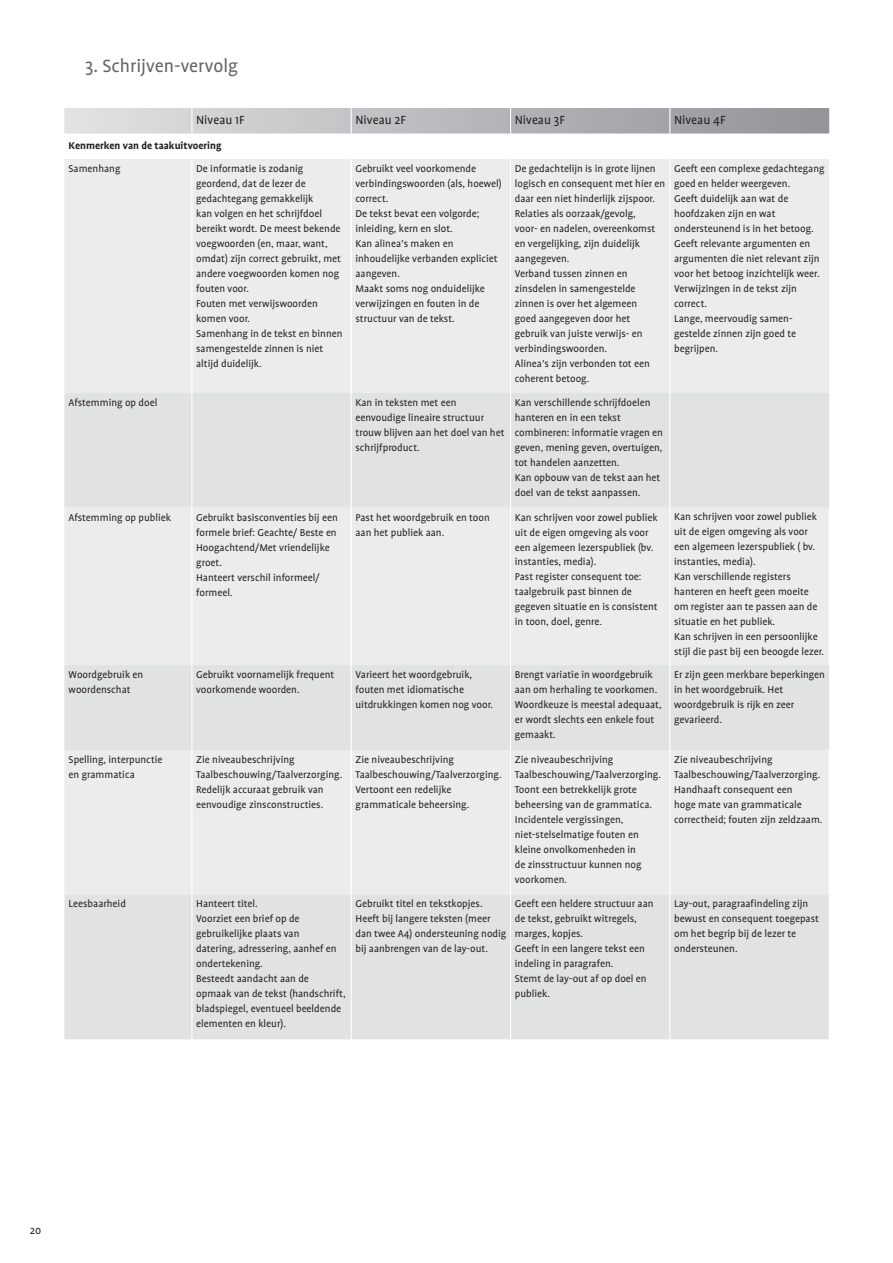
<style>
.page{position:relative;width:893px;height:1263px;background:#fff}
.page>*{position:absolute;margin:0;border:0;box-sizing:border-box;transform-origin:0 0}
.t1{font:20.25px "Profile";color:#636366}
.t2{font:13.5px "Profile";color:#231f20}
.t3{font:12px "Profile";color:#231f20}
.t4{font:11.25px/15px "Profile";color:#231f20}
.t5{font:700 11.25px "Profile";color:#231f20}
</style>
<div class="page">
<div style="left:64px;top:159px;width:765px;height:234px;background:#ececee"></div>
<div style="left:64px;top:393px;width:765px;height:115px;background:#e1e2e4"></div>
<svg style="left:64px;top:508px;width:765px;height:387px;background:#e9e9eb"></svg>
<div style="left:64px;top:895px;width:765px;height:144px;background:#e1e2e4"></div>
<svg style="left:64px;top:108px;width:765px;height:26px;background:#babcbe"></svg>
<hr style="left:191px;top:159px;width:1px;height:234px;background:#fff">
<hr style="left:351px;top:159px;width:1px;height:234px;background:#fff">
<hr style="left:510px;top:159px;width:1px;height:234px;background:#fff">
<hr style="left:669px;top:159px;width:1px;height:234px;background:#fff">
<hr style="left:191px;top:393px;width:1px;height:115px;background:#fff">
<hr style="left:351px;top:393px;width:1px;height:115px;background:#fff">
<hr style="left:510px;top:393px;width:1px;height:115px;background:#fff">
<hr style="left:669px;top:393px;width:1px;height:115px;background:#fff">
<hr style="left:191px;top:665px;width:1px;height:85px;background:#fff">
<hr style="left:351px;top:665px;width:1px;height:85px;background:#fff">
<hr style="left:510px;top:665px;width:1px;height:85px;background:#fff">
<hr style="left:669px;top:665px;width:1px;height:85px;background:#fff">
<hr style="left:191px;top:508px;width:1px;height:157px;background:#fff">
<hr style="left:351px;top:508px;width:1px;height:157px;background:#fff">
<hr style="left:510px;top:508px;width:1px;height:157px;background:#fff">
<hr style="left:669px;top:508px;width:1px;height:157px;background:#fff">
<hr style="left:191px;top:750px;width:1px;height:145px;background:#fff">
<hr style="left:191px;top:895px;width:1px;height:144px;background:#fff">
<hr style="left:351px;top:750px;width:1px;height:145px;background:#fff">
<hr style="left:351px;top:895px;width:1px;height:144px;background:#fff">
<hr style="left:510px;top:750px;width:1px;height:145px;background:#fff">
<hr style="left:510px;top:895px;width:1px;height:144px;background:#fff">
<hr style="left:669px;top:750px;width:1px;height:145px;background:#fff">
<hr style="left:669px;top:895px;width:1px;height:144px;background:#fff">
<h1 class="t1" style="left:85px;top:55px;width:155px">3. Schrijven-vervolg</h1>
<p class="t2" style="left:196px;top:113px;width:50px">Niveau 1F</p>
<p class="t2" style="left:355px;top:113px;width:52px">Niveau 2F</p>
<p class="t2" style="left:515px;top:113px;width:52px">Niveau 3F</p>
<p class="t2" style="left:674px;top:113px;width:53px">Niveau 4F</p>
<p class="t5" style="left:69px;top:139px;width:155px">Kenmerken van de taakuitvoering</p>
<p class="t4" style="left:69px;top:161px;width:53px">Samenhang</p>
<p class="t4" style="left:196px;top:161px;width:148px">De informatie is zodanig geordend, dat de lezer de gedachtegang gemakkelijk<br>kan volgen en het schrijfdoel bereikt wordt. De meest bekende voegwoorden (en, maar, want, omdat) zijn correct gebruikt, met andere voegwoorden komen nog fouten voor.<br>Fouten met verwijswoorden komen voor.<br>Samenhang in de tekst en binnen samengestelde zinnen is niet altijd duidelijk.</p>
<p class="t4" style="left:355px;top:161px;width:148px">Gebruikt veel voorkomende verbindingswoorden (als, hoewel) correct.<br>De tekst bevat een volgorde; inleiding, kern en slot.<br>Kan alinea’s maken en inhoudelijke verbanden expliciet aangeven.<br>Maakt soms nog onduidelijke verwijzingen en fouten in de structuur van de tekst.</p>
<p class="t4" style="left:515px;top:161px;width:152px">De gedachtelijn is in grote lijnen logisch en consequent met hier en daar een niet hinderlijk zijspoor.<br>Relaties als oorzaak/gevolg,<br>voor- en nadelen, overeenkomst en vergelijking, zijn duidelijk aangegeven.<br>Verband tussen zinnen en zinsdelen in samengestelde zinnen is over het algemeen<br>goed aangegeven door het gebruik van juiste verwijs- en verbindingswoorden.<br>Alinea’s zijn verbonden tot een coherent betoog.</p>
<p class="t4" style="left:674px;top:161px;width:152px">Geeft een complexe gedachtegang goed en helder weergeven.<br>Geeft duidelijk aan wat de hoofdzaken zijn en wat ondersteunend is in het betoog.<br>Geeft relevante argumenten en argumenten die niet relevant zijn voor het betoog inzichtelijk weer.<br>Verwijzingen in de tekst zijn correct.<br>Lange, meervoudig samen&shy;gestelde zinnen zijn goed te begrijpen.</p>
<p class="t4" style="left:69px;top:395px;width:90px">Afstemming op doel</p>
<p class="t4" style="left:355px;top:395px;width:151px">Kan in teksten met een eenvoudige lineaire structuur trouw blijven aan het doel van het schrijfproduct.</p>
<p class="t4" style="left:515px;top:395px;width:150px">Kan verschillende schrijfdoelen hanteren en in een tekst combineren: informatie vragen en geven, mening geven, overtuigen, tot handelen aanzetten.<br>Kan opbouw van de tekst aan het doel van de tekst aanpassen.</p>
<p class="t4" style="left:69px;top:510px;width:104px">Afstemming op publiek</p>
<p class="t4" style="left:196px;top:510px;width:143px">Gebruikt basisconventies bij een formele brief: Geachte/ Beste en<br>Hoogachtend/Met vriendelijke groet.<br>Hanteert verschil informeel/ formeel.</p>
<p class="t4" style="left:355px;top:510px;width:136px">Past het woordgebruik en toon aan het publiek aan.</p>
<p class="t4" style="left:515px;top:510px;width:144px">Kan schrijven voor zowel publiek uit de eigen omgeving als voor een algemeen lezerspubliek (bv. instanties, media).<br>Past register consequent toe: taalgebruik past binnen de gegeven situatie en is consistent in toon, doel, genre.</p>
<p class="t4" style="left:674px;top:510px;width:151px">Kan schrijven voor zowel publiek uit de eigen omgeving als voor een algemeen lezerspubliek ( bv. instanties, media).<br>Kan verschillende registers hanteren en heeft geen moeite om register aan te passen aan de situatie en het publiek.<br>Kan schrijven in een persoonlijke stijl die past bij een beoogde lezer.</p>
<p class="t4" style="left:69px;top:667px;width:76px">Woordgebruik en woordenschat</p>
<p class="t4" style="left:196px;top:667px;width:140px">Gebruikt voornamelijk frequent voorkomende woorden.</p>
<p class="t4" style="left:355px;top:667px;width:139px">Varieert het woordgebruik, fouten met idiomatische uitdrukkingen komen nog voor.</p>
<p class="t4" style="left:515px;top:667px;width:148px">Brengt variatie in woordgebruik aan om herhaling te voorkomen.<br>Woordkeuze is meestal adequaat, er wordt slechts een enkele fout gemaakt.</p>
<p class="t4" style="left:674px;top:667px;width:152px">Er zijn geen merkbare beperkingen in het woordgebruik. Het woordgebruik is rijk en zeer gevarieerd.</p>
<p class="t4" style="left:69px;top:752px;width:95px">Spelling, interpunctie en grammatica</p>
<p class="t4" style="left:196px;top:752px;width:148px">Zie niveaubeschrijving<br>Taalbeschouwing/Taalverzorging.<br>Redelijk accuraat gebruik van eenvoudige zinsconstructies.</p>
<p class="t4" style="left:356px;top:752px;width:148px">Zie niveaubeschrijving<br>Taalbeschouwing/Taalverzorging.<br>Vertoont een redelijke grammaticale beheersing.</p>
<p class="t4" style="left:515px;top:752px;width:148px">Zie niveaubeschrijving<br>Taalbeschouwing/Taalverzorging.<br>Toont een betrekkelijk grote beheersing van de grammatica.<br>Incidentele vergissingen, niet-stelselmatige fouten en kleine onvolkomenheden in<br>de zinsstructuur kunnen nog voorkomen.</p>
<p class="t4" style="left:674px;top:752px;width:150px">Zie niveaubeschrijving<br>Taalbeschouwing/Taalverzorging.<br>Handhaaft consequent een<br>hoge mate van grammaticale correctheid; fouten zijn zeldzaam.</p>
<p class="t4" style="left:69px;top:896px;width:59px">Leesbaarheid</p>
<p class="t4" style="left:196px;top:896px;width:151px">Hanteert titel.<br>Voorziet een brief op de gebruikelijke plaats van<br>datering, adressering, aanhef en ondertekening.<br>Besteedt aandacht aan de opmaak van de tekst (handschrift, bladspiegel, eventueel beeldende elementen en kleur).</p>
<p class="t4" style="left:356px;top:896px;width:152px">Gebruikt titel en tekstkopjes.<br>Heeft bij langere teksten (meer dan twee A4) ondersteuning nodig bij aanbrengen van de lay-out.</p>
<p class="t4" style="left:515px;top:896px;width:140px">Geeft een heldere structuur aan de tekst, gebruikt witregels, marges, kopjes.<br>Geeft in een langere tekst een indeling in paragrafen.<br>Stemt de lay-out af op doel en publiek.</p>
<p class="t4" style="left:674px;top:896px;width:146px">Lay-out, paragraafindeling zijn bewust en consequent toegepast om het begrip bij de lezer te ondersteunen.</p>
<p class="t3" style="left:30px;top:1224px;width:13px">20</p>
</div>
